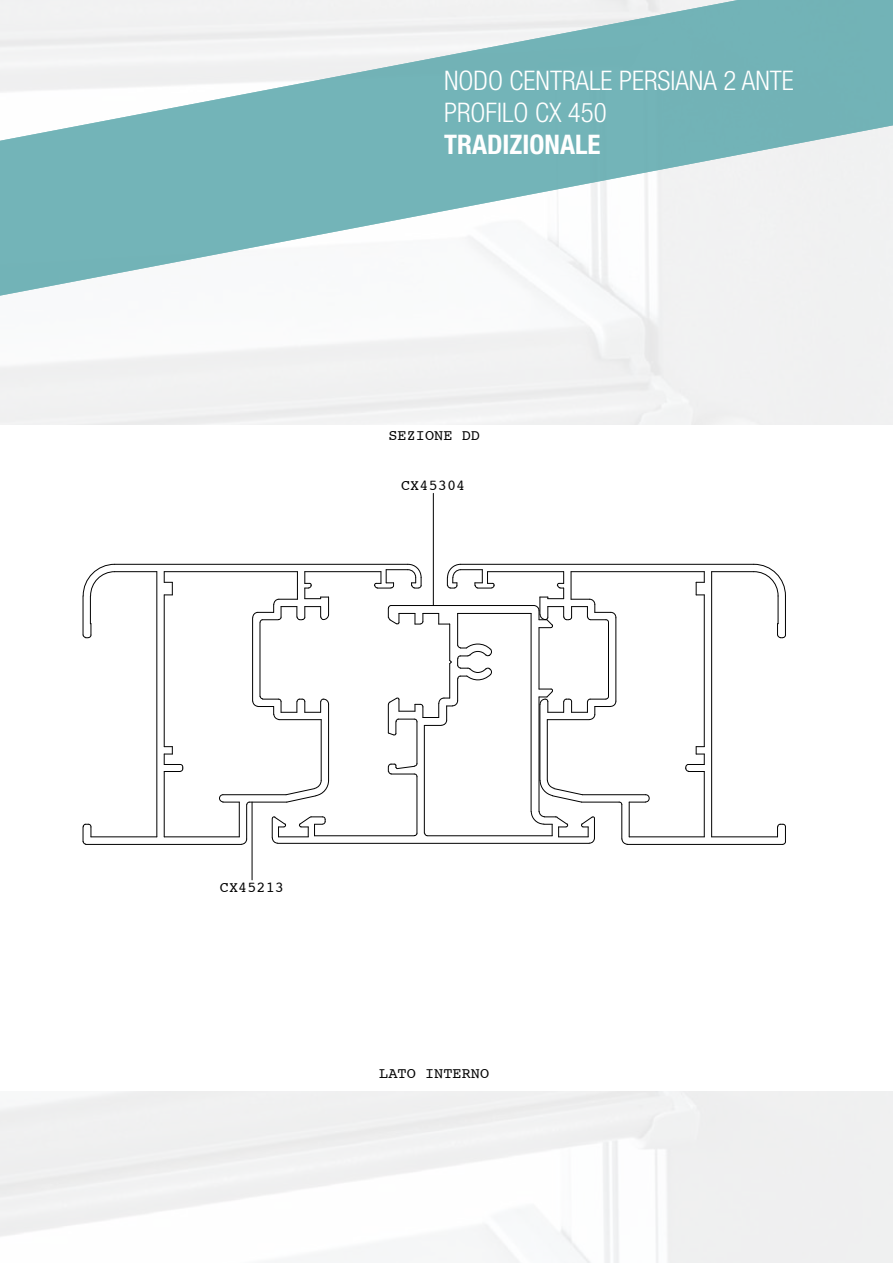
<style>
.page{position:relative;width:893px;height:1263px;background:#fff}
.page>*{position:absolute;margin:0;border:0;box-sizing:border-box;transform-origin:0 0}
.t1{font:300 condensed 27px/32.4px "Helvetica Neue";color:#fff}
.t2{font:700 condensed 27px "Helvetica Neue";color:#fff}
.t3{font:15.15px "Courier";letter-spacing:.005em;color:#000}
</style>
<div class="page">
<svg style="left:0;top:0;width:893px;height:298px;fill:#73b4b8"></svg>
<hr style="left:249px;top:802px;width:38px;height:1px;background:#000">
<hr style="left:246px;top:805px;width:1px;height:34px;background:#000">
<svg style="left:241px;top:839px;width:6px;height:5px"></svg>
<hr style="left:86px;top:844px;width:155px;height:1px;background:#000">
<svg style="left:83px;top:824px;width:9px;height:20px"></svg>
<hr style="left:91px;top:836px;width:66px;height:1px;background:#000">
<hr style="left:157px;top:572px;width:1px;height:265px;background:#000">
<hr style="left:115px;top:571px;width:42px;height:1px;background:#000">
<svg style="left:83px;top:564px;width:32px;height:74px"></svg>
<hr style="left:115px;top:564px;width:293px;height:1px;background:#000">
<svg style="left:374px;top:564px;width:48px;height:25px"></svg>
<hr style="left:305px;top:571px;width:76px;height:1px;background:#000">
<hr style="left:260px;top:622px;width:1px;height:74px;background:#000">
<hr style="left:328px;top:704px;width:1px;height:76px;background:#000">
<hr style="left:164px;top:571px;width:133px;height:1px;background:#000">
<svg style="left:253px;top:572px;width:76px;height:50px"></svg>
<hr style="left:252px;top:618px;width:1px;height:83px;background:#000">
<svg style="left:253px;top:696px;width:76px;height:24px"></svg>
<hr style="left:279px;top:719px;width:42px;height:1px;background:#000">
<hr style="left:321px;top:720px;width:1px;height:60px;background:#000">
<svg style="left:286px;top:780px;width:43px;height:22px"></svg>
<hr style="left:223px;top:794px;width:63px;height:1px;background:#000">
<svg style="left:219px;top:794px;width:20px;height:9px"></svg>
<hr style="left:239px;top:802px;width:1px;height:35px;background:#000">
<hr style="left:164px;top:836px;width:75px;height:1px;background:#000">
<hr style="left:164px;top:771px;width:1px;height:66px;background:#000">
<svg style="left:164px;top:746px;width:19px;height:26px"></svg>
<hr style="left:164px;top:595px;width:1px;height:152px;background:#000">
<svg style="left:164px;top:572px;width:9px;height:24px"></svg>
<hr style="left:417px;top:777px;width:1px;height:56px;background:#000">
<hr style="left:315px;top:835px;width:99px;height:1px;background:#000">
<svg style="left:272px;top:817px;width:54px;height:26px"></svg>
<hr style="left:278px;top:843px;width:311px;height:1px;background:#000">
<hr style="left:539px;top:697px;width:1px;height:115px;background:#000">
<hr style="left:539px;top:628px;width:1px;height:61px;background:#000">
<hr style="left:391px;top:605px;width:143px;height:1px;background:#000">
<svg style="left:388px;top:605px;width:62px;height:20px"></svg>
<hr style="left:449px;top:624px;width:1px;height:36px;background:#000">
<hr style="left:417px;top:722px;width:1px;height:41px;background:#000">
<svg style="left:388px;top:763px;width:29px;height:14px"></svg>
<hr style="left:424px;top:725px;width:1px;height:108px;background:#000">
<hr style="left:427px;top:835px;width:125px;height:1px;background:#000">
<svg style="left:531px;top:811px;width:64px;height:32px"></svg>
<hr style="left:531px;top:613px;width:1px;height:199px;background:#000">
<hr style="left:458px;top:613px;width:73px;height:1px;background:#000">
<hr style="left:457px;top:613px;width:1px;height:32px;background:#000">
<svg style="left:388px;top:644px;width:104px;height:91px"></svg>
<hr style="left:582px;top:802px;width:37px;height:1px;background:#000">
<hr style="left:622px;top:805px;width:1px;height:34px;background:#000">
<hr style="left:627px;top:844px;width:156px;height:1px;background:#000">
<svg style="left:777px;top:824px;width:9px;height:20px"></svg>
<hr style="left:712px;top:836px;width:65px;height:1px;background:#000">
<hr style="left:711px;top:572px;width:1px;height:265px;background:#000">
<hr style="left:712px;top:571px;width:42px;height:1px;background:#000">
<svg style="left:754px;top:564px;width:32px;height:74px"></svg>
<hr style="left:461px;top:564px;width:293px;height:1px;background:#000">
<svg style="left:447px;top:564px;width:48px;height:25px"></svg>
<hr style="left:487px;top:571px;width:77px;height:1px;background:#000">
<hr style="left:608px;top:622px;width:1px;height:74px;background:#000">
<hr style="left:540px;top:704px;width:1px;height:76px;background:#000">
<hr style="left:571px;top:571px;width:133px;height:1px;background:#000">
<svg style="left:534px;top:572px;width:82px;height:56px"></svg>
<hr style="left:616px;top:618px;width:1px;height:83px;background:#000">
<svg style="left:539px;top:689px;width:77px;height:31px"></svg>
<hr style="left:547px;top:719px;width:43px;height:1px;background:#000">
<hr style="left:547px;top:720px;width:1px;height:60px;background:#000">
<svg style="left:540px;top:780px;width:43px;height:22px"></svg>
<hr style="left:582px;top:794px;width:64px;height:1px;background:#000">
<svg style="left:629px;top:794px;width:20px;height:9px"></svg>
<hr style="left:629px;top:802px;width:1px;height:35px;background:#000">
<hr style="left:629px;top:836px;width:75px;height:1px;background:#000">
<hr style="left:704px;top:771px;width:1px;height:66px;background:#000">
<svg style="left:685px;top:746px;width:20px;height:26px"></svg>
<hr style="left:704px;top:595px;width:1px;height:152px;background:#000">
<svg style="left:696px;top:572px;width:9px;height:24px"></svg>
<hr style="left:252px;top:802px;width:1px;height:78px;background:#000">
<hr style="left:433px;top:493px;width:1px;height:112px;background:#000">
<p class="t1" style="left:444px;top:64px;width:351px">NODO CENTRALE PERSIANA 2 ANTE<br>PROFILO CX 450</p>
<p class="t2" style="left:444px;top:128px;width:158px">TRADIZIONALE</p>
<p class="t3" style="left:388px;top:424px;width:93px">SEZIONE DD</p>
<p class="t3" style="left:401px;top:474px;width:66px">CX45304</p>
<p class="t3" style="left:220px;top:876px;width:66px">CX45213</p>
<p class="t3" style="left:379px;top:1061px;width:112px">LATO INTERNO</p>
</div>
